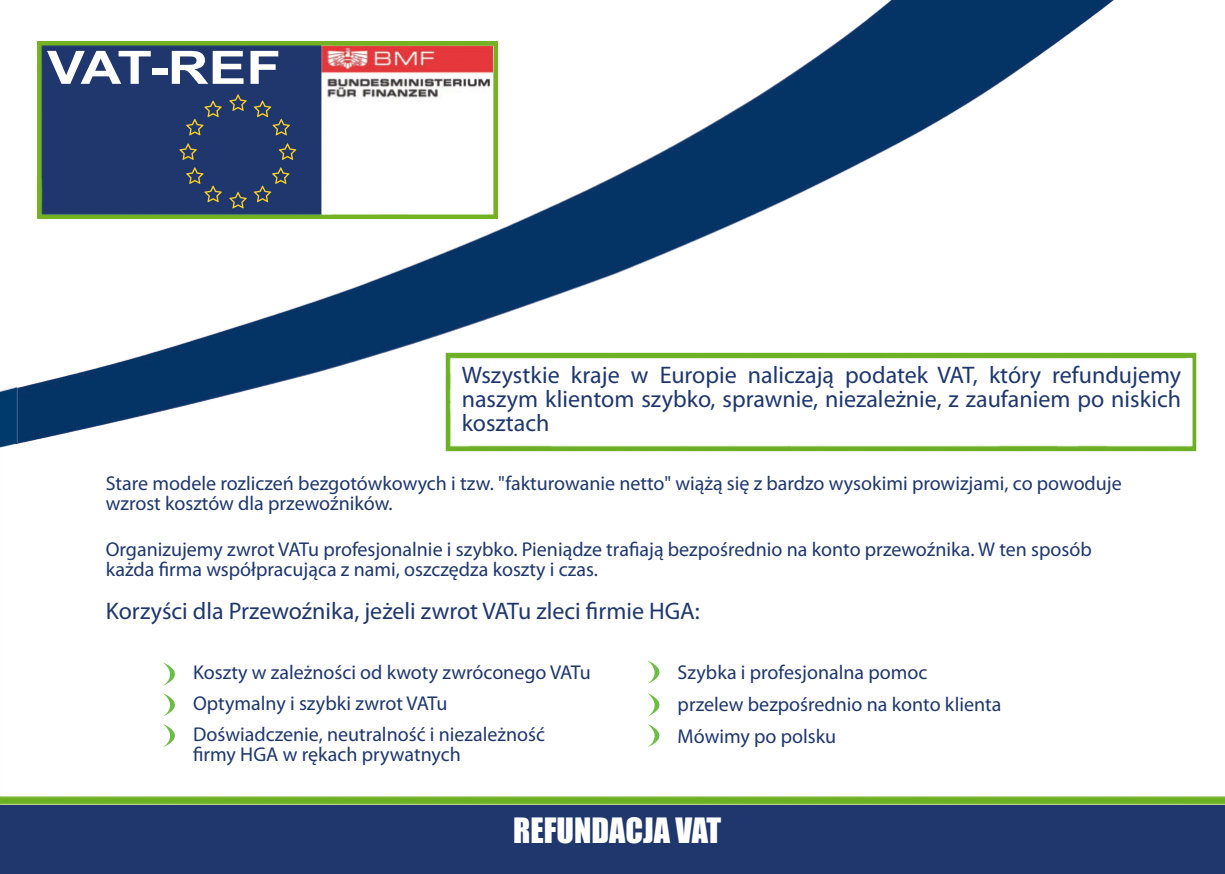
<style>
.page{position:relative;width:1225px;height:874px;background:#fff}
.page>*{position:absolute;margin:0;border:0;box-sizing:border-box;transform-origin:0 0}
.t1{font:700 46px "Arial";letter-spacing:-.035em;color:#fff;scale:1.23 1}
.t2{font:32px "Impact";color:#fff}
.t3{font:24px/24px "Myriad Pro";color:#1f376d;text-align:justify}
.t4{font:20px/20px "Myriad Pro";color:#1f376d}
</style>
<div class="page">
<svg style="left:163px;top:662px;width:12px;height:23px"></svg>
<svg style="left:163px;top:693px;width:12px;height:23px"></svg>
<svg style="left:163px;top:724px;width:12px;height:23px"></svg>
<svg style="left:647px;top:660px;width:13px;height:23px"></svg>
<svg style="left:647px;top:693px;width:13px;height:23px"></svg>
<svg style="left:647px;top:724px;width:13px;height:23px"></svg>
<img style="left:445px;top:352px;width:751px;height:99px">
<img style="left:17px;top:0;width:1096px;height:443px">
<img style="left:0;top:386px;width:17px;height:62px">
<img style="left:0;top:796px;width:1224px;height:2px">
<div style="left:0;top:804px;width:1224px;height:69px;background:#1f376d"></div>
<div style="left:0;top:798px;width:1224px;height:6px;background:#6cb023"></div>
<h1 class="t1" style="left:47px;top:35px;width:192px">VAT-REF</h1>
<p class="t3" style="left:462px;top:364px;width:721px">Wszystkie kraje w Europie naliczają podatek VAT, który refundujemy naszym klientom szybko, sprawnie, niezależnie, z zaufaniem po niskich kosztach</p>
<p class="t4" style="left:106px;top:475px;width:1017px">Stare modele rozliczeń bezgotówkowych i tzw. "fakturowanie netto" wiążą się z bardzo wysokimi prowizjami, co powoduje wzrost kosztów dla przewoźników.</p>
<p class="t4" style="left:106px;top:540px;width:987px">Organizujemy zwrot VATu profesjonalnie i szybko. Pieniądze trafiają bezpośrednio na konto przewoźnika. W ten sposób każda firma współpracująca z nami, oszczędza koszty i czas.</p>
<p class="t3" style="left:106px;top:600px;width:595px">Korzyści dla Przewoźnika, jeżeli zwrot VATu zleci firmie HGA:</p>
<p class="t4" style="left:193px;top:658px;width:399px;line-height:31px">Koszty w zależności od kwoty zwróconego VATu<br>Optymalny i szybki zwrot VATu<br>Doświadczenie, neutralność i niezależność</p>
<p class="t4" style="left:193px;top:745px;width:269px">firmy HGA w rękach prywatnych</p>
<p class="t4" style="left:677px;top:657px;width:325px;line-height:32px">Szybka i profesjonalna pomoc<br>przelew bezpośrednio na konto klienta<br>Mówimy po polsku</p>
<h2 class="t2" style="left:513px;top:805px;width:209px">REFUNDACJA VAT</h2>
</div>
